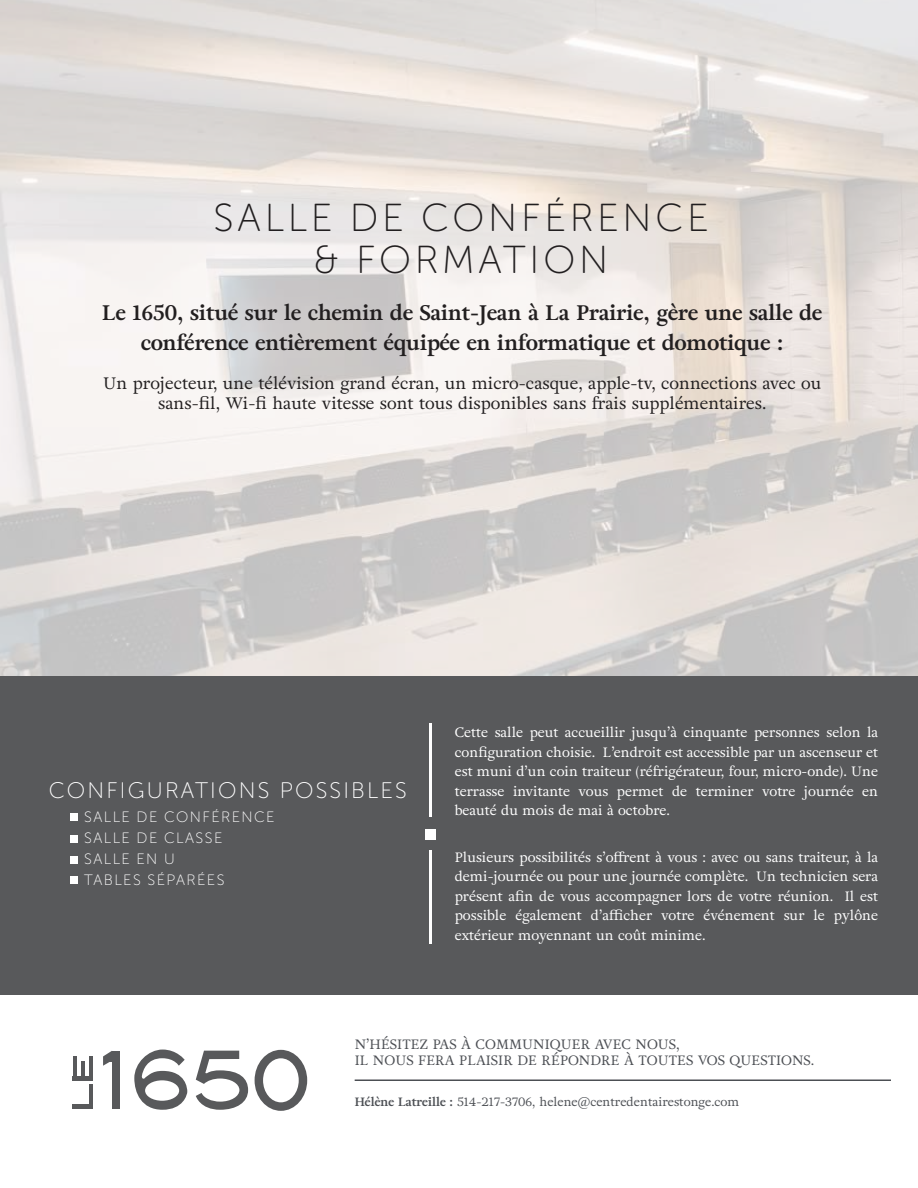
<style>
.page{position:relative;width:918px;height:1188px;background:#fff}
.page>*{position:absolute;margin:0;border:0;box-sizing:border-box;transform-origin:0 0}
.t1{font:39px/42px "Museo Sans Rounded 100";letter-spacing:.1em;color:#221f20;text-align:center}
.t2{font:22.5px "Museo Sans Rounded 100";letter-spacing:.1em;color:#fff}
.t3{font:700 21px/30px "Adriane Text";color:#221f20;text-align:center}
.t4{font:16.5px/19.5px "Adriane Text";color:#221f20;text-align:center}
.t5{font:15px/21px "Museo Sans Rounded 100";letter-spacing:.1em;color:#fff}
.t6{font:13.5px/19.5px "Adriane Text";color:#fff;text-align:justify}
.t7{font:13.5px/16.2px "Adriane Text";color:#4c4f54}
.t8{font:12px "Adriane Text";color:#4c4f54}
.s1{font-weight:700}
</style>
<div class="page">
<img style="left:0;top:0;width:918px;height:676px">
<hr style="left:355px;top:1079px;width:536px;height:2px;background:#4c4f54">
<div style="left:0;top:676px;width:918px;height:318px;background:#58595b"></div>
<hr style="left:429px;top:723px;width:3px;height:94px;background:#fff">
<hr style="left:429px;top:850px;width:3px;height:93px;background:#fff">
<div style="left:425px;top:829px;width:10px;height:10px;background:#fff"></div>
<div style="left:70px;top:814px;width:8px;height:7px;background:#fff"></div>
<div style="left:70px;top:835px;width:8px;height:7px;background:#fff"></div>
<div style="left:70px;top:856px;width:8px;height:8px;background:#fff"></div>
<div style="left:70px;top:876px;width:8px;height:8px;background:#fff"></div>
<div style="left:73px;top:1104px;width:20px;height:5px;background:#58595b"></div>
<hr style="left:73px;top:1076px;width:20px;height:4px;background:#58595b">
<hr style="left:89px;top:1085px;width:4px;height:21px;background:#58595b">
<div style="left:112px;top:1051px;width:8px;height:58px;background:#58595b"></div>
<hr style="left:89px;top:1056px;width:4px;height:22px;background:#58595b">
<hr style="left:73px;top:1056px;width:4px;height:22px;background:#58595b">
<hr style="left:81px;top:1062px;width:4px;height:16px;background:#58595b">
<svg style="left:134px;top:1050px;width:53px;height:60px"></svg>
<svg style="left:103px;top:1051px;width:9px;height:15px"></svg>
<svg style="left:255px;top:1050px;width:52px;height:61px"></svg>
<svg style="left:196px;top:1051px;width:52px;height:59px"></svg>
<h1 class="t1" style="left:214px;top:196px;width:497px">SALLE DE CONFÉRENCE &amp; FORMATION</h1>
<h3 class="t3" style="left:102px;top:300px;width:722px">Le 1650, situé sur le chemin de Saint-Jean à La Prairie, gère une salle de conférence entièrement équipée en informatique et domotique :</h3>
<p class="t4" style="left:103px;top:374px;width:720px">Un projecteur, une télévision grand écran, un micro-casque, apple-tv, connections avec ou sans-fil, Wi-fi haute vitesse sont tous disponibles sans 昀爀ais supplémentaires.</p>
<h2 class="t2" style="left:49px;top:777px;width:359px">CONFIGURATIONS POSSIBLES</h2>
<p class="t5" style="left:84px;top:807px;width:192px">SALLE DE CONFÉRENCE<br>SALLE DE CLASSE<br>SALLE EN U<br>TABLES SÉPARÉES</p>
<p class="t6" style="left:455px;top:723px;width:425px">Cette salle peut accueillir jusqu’à cinquante personnes selon la configuration choisie. L’endroit est accessible par un ascenseur et est muni d’un coin traiteur (ré昀爀igérateur, four, micro-onde). Une terrasse invitante vous permet de terminer votre journée en beauté du mois de mai à octobre.</p>
<p class="t6" style="left:455px;top:847px;width:425px">Plusieurs possibilités s’o昀瘀ent à vous : avec ou sans traiteur, à la demi-journée ou pour une journée complète. Un technicien sera présent afin de vous accompagner lors de votre réunion. Il est possible également d’afficher votre événement sur le pylône extérieur moyennant un coût minime.</p>
<p class="t7" style="left:355px;top:1036px;width:461px">N’HÉSITEZ PAS À COMMUNIQUER AVEC NOUS,<br>IL NOUS FERA PLAISIR DE RÉPONDRE À TOUTES VOS QUESTIONS.</p>
<p class="t8" style="left:355px;top:1095px;width:386px"><span class="s1">Hélène Latreille :</span> 514-217-3706, helene@centredentairestonge.com</p>
</div>
